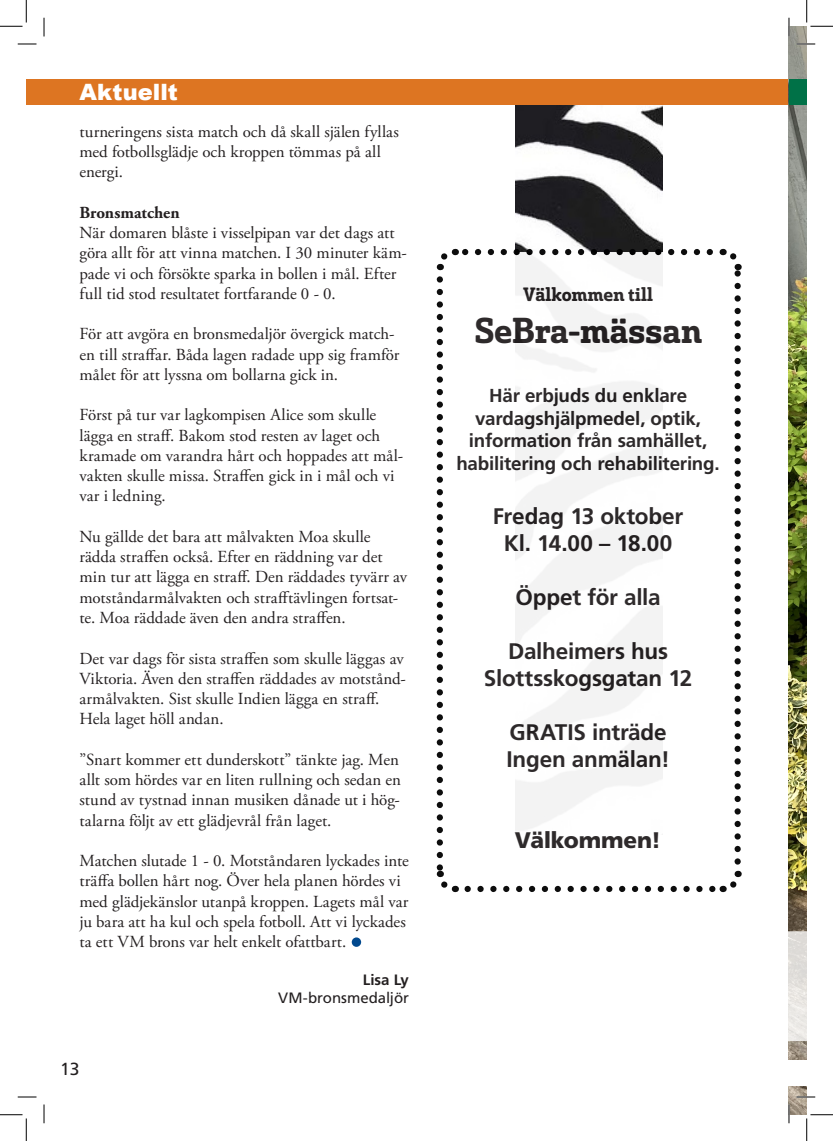
<style>
.page{position:relative;width:833px;height:1141px;background:#fff}
.page>*{position:absolute;margin:0;border:0;box-sizing:border-box;transform-origin:0 0}
.t1{font:35px "Solitas Slab Nor Dem";letter-spacing:-.005em;color:#231f20}
.t2{font:700 22.5px/27px "Frutiger LT Std";letter-spacing:-.01em;color:#231f20;text-align:center}
.t3{font:900 22.5px "Frutiger LT Std";letter-spacing:-.01em;color:#231f20}
.t4{font:900 22.5px "Arial";letter-spacing:.005em;color:#fff}
.t5{font:700 18.75px/22.5px "Frutiger LT Std";letter-spacing:-.01em;color:#231f20;text-align:center}
.t6{font:18.75px "Solitas Slab Nor Dem";color:#231f20}
.t7{font:17.5px "Frutiger LT Std";color:#231f20}
.t8{font:16.88px/20.2px "Adobe Garamond Pro";color:#231f20}
.t9{font:700 16.88px "Adobe Garamond Pro";color:#231f20}
.t10{font:15px "Frutiger LT Std";color:#231f20}
.t11{font:700 15px "Frutiger LT Std";color:#231f20}
</style>
<div class="page">
<div style="left:351px;top:937px;width:10px;height:9px;background:#01498e;border-radius:50%"></div>
<img style="left:515px;top:105px;width:147px;height:144px">
<svg style="left:467px;top:885px;width:248px;height:7px"></svg>
<svg style="left:462px;top:249px;width:247px;height:6px"></svg>
<svg style="left:436px;top:279px;width:21px;height:614px"></svg>
<svg style="left:722px;top:870px;width:19px;height:23px"></svg>
<svg style="left:719px;top:248px;width:22px;height:613px"></svg>
<svg style="left:436px;top:249px;width:19px;height:21px"></svg>
<div style="left:26px;top:79px;width:762px;height:26px;background:#dd7522"></div>
<img style="left:788px;top:26px;width:18px;height:1088px">
<svg style="left:788px;top:931px;width:18px;height:109px;background:#e5e2df"></svg>
<div style="left:782px;top:1059px;width:24px;height:26px;background:#fff"></div>
<div style="left:788px;top:79px;width:18px;height:26px;background:#007147"></div>
<svg style="left:18px;top:43px;width:18px;height:2px"></svg>
<svg style="left:796px;top:43px;width:18px;height:2px"></svg>
<svg style="left:18px;top:1096px;width:18px;height:1px"></svg>
<svg style="left:796px;top:1096px;width:18px;height:1px"></svg>
<svg style="left:43px;top:18px;width:2px;height:18px"></svg>
<svg style="left:43px;top:1104px;width:2px;height:19px"></svg>
<svg style="left:788px;top:18px;width:1px;height:18px"></svg>
<svg style="left:788px;top:1104px;width:1px;height:19px"></svg>
<svg style="left:0;top:0;width:27px;height:27px"></svg>
<svg style="left:0;top:1114px;width:27px;height:26px"></svg>
<svg style="left:806px;top:0;width:26px;height:27px"></svg>
<svg style="left:806px;top:1114px;width:26px;height:26px"></svg>
<h2 class="t4" style="left:79px;top:76px;width:100px">Aktuellt</h2>
<p class="t8" style="left:79px;top:122px;width:320px">turneringens sista match och då skall själen fyllas med fotbollsglädje och kroppen tömmas på all energi.</p>
<p class="t9" style="left:79px;top:202px;width:102px">Bronsmatchen</p>
<p class="t8" style="left:79px;top:223px;width:329px">När domaren blåste i visselpipan var det dags att göra allt för att vinna matchen. I 30 minuter käm&shy;pade vi och försökte sparka in bollen i mål. Efter full tid stod resultatet fortfarande 0 - 0.</p>
<p class="t8" style="left:79px;top:324px;width:321px">För att avgöra en bronsmedaljör övergick match&shy;en till straffar. Båda lagen radade upp sig framför målet för att lyssna om bollarna gick in.</p>
<p class="t8" style="left:79px;top:405px;width:325px">Först på tur var lagkompisen Alice som skulle lägga en straff. Bakom stod resten av laget och kramade om varandra hårt och hoppades att mål&shy;vakten skulle missa. Straffen gick in i mål och vi var i ledning.</p>
<p class="t8" style="left:79px;top:527px;width:329px">Nu gällde det bara att målvakten Moa skulle rädda straffen också. Efter en räddning var det min tur att lägga en straff. Den räddades tyvärr av motståndarmålvakten och strafftävlingen fortsat&shy;te. Moa räddade även den andra straffen.</p>
<p class="t8" style="left:79px;top:648px;width:328px">Det var dags för sista straffen som skulle läggas av Viktoria. Även den straffen räddades av motstånd&shy;armålvakten. Sist skulle Indien lägga en straff.<br>Hela laget höll andan.</p>
<p class="t8" style="left:79px;top:749px;width:323px">”Snart kommer ett dunderskott” tänkte jag. Men allt som hördes var en liten rullning och sedan en stund av tystnad innan musiken dånade ut i hög&shy;talarna följt av ett glädjevrål från laget.</p>
<p class="t8" style="left:79px;top:851px;width:330px">Matchen slutade 1 - 0. Motståndaren lyckades inte träffa bollen hårt nog. Över hela planen hördes vi med glädjekänslor utanpå kroppen. Lagets mål var ju bara att ha kul och spela fotboll. Att vi lyckades ta ett VM brons var helt enkelt ofattbart.</p>
<p class="t11" style="left:362px;top:971px;width:48px">Lisa Ly</p>
<p class="t10" style="left:278px;top:989px;width:132px">VM-bronsmedaljör</p>
<p class="t7" style="left:60px;top:1058px;width:21px">13</p>
<p class="t6" style="left:523px;top:282px;width:131px">Välkommen till</p>
<h1 class="t1" style="left:474px;top:308px;width:229px">SeBra-mässan</h1>
<p class="t5" style="left:456px;top:384px;width:265px">Här erbjuds du enklare vardagshjälpmedel, optik, information från samhället, habilitering och rehabilitering.</p>
<h2 class="t2" style="left:492px;top:502px;width:192px">Fredag 13 oktober<br>Kl. 14.00 – 18.00</h2>
<h2 class="t2" style="left:515px;top:583px;width:147px">Öppet för alla</h2>
<h2 class="t2" style="left:483px;top:637px;width:210px">Dalheimers hus<br>Slottsskogsgatan 12</h2>
<h2 class="t2" style="left:506px;top:718px;width:165px;text-align:left">GRATIS inträde<br>Ingen anmälan!</h2>
<h2 class="t3" style="left:514px;top:826px;width:148px">Välkommen!</h2>
</div>
